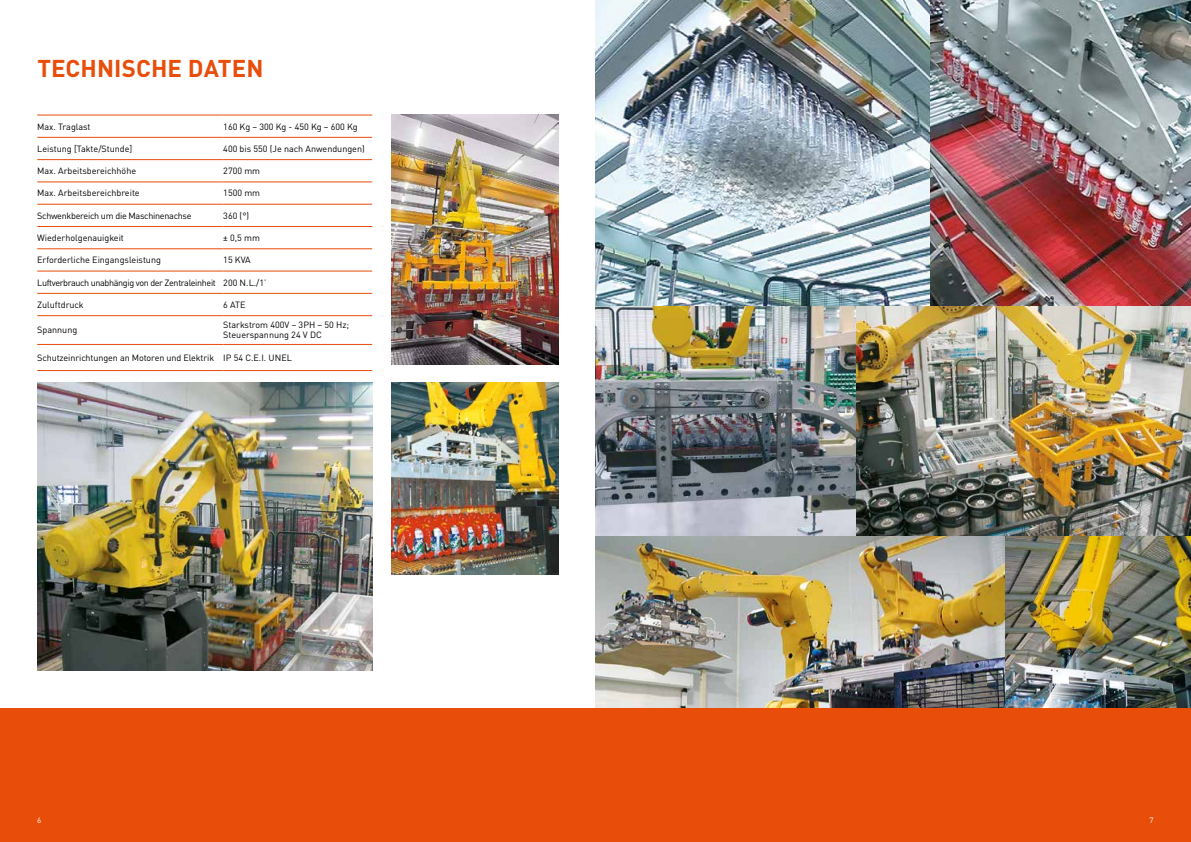
<style>
.page{position:relative;width:1191px;height:842px;background:#fff}
.page>*{position:absolute;margin:0;border:0;box-sizing:border-box;transform-origin:0 0}
.t1{font:700 24px "DINOT";color:#e94d0a}
.t2{font:9px/10px "DINOT";color:#000}
.t3{font:9px "DINOT";letter-spacing:-.04em;color:#000}
.t4{font:9px "DINOT";letter-spacing:-.03em;color:#000}
.t5{font:8px "DINOT";color:#fff}
</style>
<div class="page">
<img style="left:595px;top:0;width:335px;height:306px">
<img style="left:930px;top:0;width:261px;height:306px">
<img style="left:1005px;top:536px;width:37px;height:172px">
<img style="left:595px;top:536px;width:410px;height:172px">
<img style="left:595px;top:306px;width:596px;height:230px">
<img style="left:37px;top:383px;width:335px;height:287px">
<img style="left:391px;top:115px;width:167px;height:249px">
<img style="left:391px;top:383px;width:167px;height:191px">
<div style="left:0;top:708px;width:596px;height:134px;background:#e94d0a"></div>
<div style="left:595px;top:708px;width:596px;height:134px;background:#e94d0a"></div>
<img style="left:1042px;top:426px;width:149px;height:282px">
<hr style="left:37px;top:115px;width:186px;height:1px;background:#e94d0a">
<hr style="left:223px;top:115px;width:149px;height:1px;background:#e94d0a">
<hr style="left:37px;top:137px;width:186px;height:1px;background:#e94d0a">
<hr style="left:223px;top:137px;width:149px;height:1px;background:#e94d0a">
<hr style="left:37px;top:370px;width:186px;height:1px;background:#e94d0a">
<hr style="left:223px;top:370px;width:149px;height:1px;background:#e94d0a">
<hr style="left:37px;top:159px;width:186px;height:1px;background:#e94d0a">
<hr style="left:223px;top:159px;width:149px;height:1px;background:#e94d0a">
<hr style="left:37px;top:182px;width:186px;height:1px;background:#e94d0a">
<hr style="left:223px;top:182px;width:149px;height:1px;background:#e94d0a">
<hr style="left:37px;top:204px;width:186px;height:1px;background:#e94d0a">
<hr style="left:223px;top:204px;width:149px;height:1px;background:#e94d0a">
<hr style="left:37px;top:226px;width:186px;height:1px;background:#e94d0a">
<hr style="left:223px;top:226px;width:149px;height:1px;background:#e94d0a">
<hr style="left:37px;top:249px;width:186px;height:1px;background:#e94d0a">
<hr style="left:223px;top:249px;width:149px;height:1px;background:#e94d0a">
<hr style="left:37px;top:271px;width:186px;height:1px;background:#e94d0a">
<hr style="left:223px;top:271px;width:149px;height:1px;background:#e94d0a">
<hr style="left:37px;top:293px;width:186px;height:1px;background:#e94d0a">
<hr style="left:223px;top:293px;width:149px;height:1px;background:#e94d0a">
<hr style="left:37px;top:315px;width:186px;height:1px;background:#e94d0a">
<hr style="left:223px;top:315px;width:149px;height:1px;background:#e94d0a">
<hr style="left:37px;top:344px;width:186px;height:1px;background:#e94d0a">
<hr style="left:223px;top:344px;width:149px;height:1px;background:#e94d0a">
<h1 class="t1" style="left:37px;top:52px;width:227px">TECHNISCHE DATEN</h1>
<p class="t2" style="left:37px;top:121px;width:55px">Max. Traglast</p>
<p class="t2" style="left:223px;top:121px;width:136px">160 Kg – 300 Kg - 450 Kg – 600 Kg</p>
<p class="t2" style="left:37px;top:143px;width:97px">Leistung [Takte/Stunde]</p>
<p class="t2" style="left:223px;top:143px;width:143px">400 bis 550 (Je nach Anwendungen)</p>
<p class="t2" style="left:37px;top:166px;width:100px">Max. Arbeitsbereichhöhe</p>
<p class="t2" style="left:223px;top:166px;width:38px">2700 mm</p>
<p class="t2" style="left:37px;top:188px;width:104px">Max. Arbeitsbereichbreite</p>
<p class="t2" style="left:223px;top:188px;width:38px">1500 mm</p>
<p class="t4" style="left:37px;top:210px;width:156px">Schwenkbereich um die Maschinenachse</p>
<p class="t2" style="left:223px;top:210px;width:27px">360 (°)</p>
<p class="t2" style="left:37px;top:233px;width:88px">Wiederholgenauigkeit</p>
<p class="t2" style="left:223px;top:233px;width:38px">± 0,5 mm</p>
<p class="t2" style="left:37px;top:255px;width:125px">Erforderliche Eingangsleistung</p>
<p class="t2" style="left:223px;top:255px;width:29px">15 KVA</p>
<p class="t3" style="left:37px;top:277px;width:231px">Luftverbrauch unabhängig von der Zentraleinheit 200 N.L./1ʼ</p>
<p class="t2" style="left:37px;top:299px;width:48px">Zuluftdruck</p>
<p class="t2" style="left:223px;top:299px;width:24px">6 ATE</p>
<p class="t2" style="left:37px;top:325px;width:42px">Spannung</p>
<p class="t2" style="left:223px;top:320px;width:127px">Starkstrom 400V – 3PH – 50 Hz;<br>Steuerspannung 24 V DC</p>
<p class="t2" style="left:37px;top:352px;width:256px">Schutzeinrichtungen an Motoren und Elektrik IP 54 C.E.I. UNEL</p>
<p class="t5" style="left:37px;top:815px;width:6px">6</p>
<p class="t5" style="left:1149px;top:815px;width:6px">7</p>
</div>
